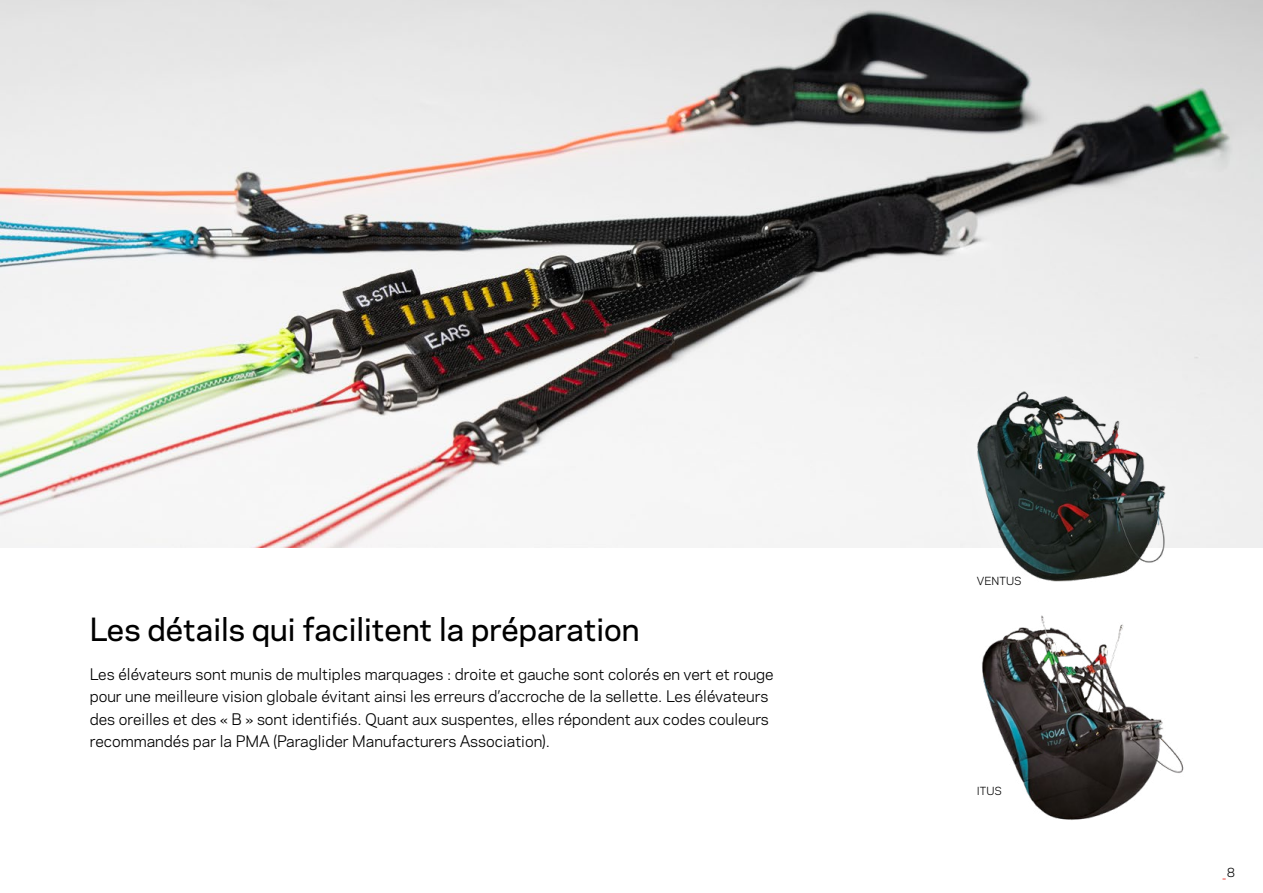
<style>
.page{position:relative;width:1263px;height:893px;background:#fff}
.page>*{position:absolute;margin:0;border:0;box-sizing:border-box;transform-origin:0 0}
.t1{font:500 30px "Galaxie Polaris";color:#000}
.t2{font:15px/22.5px "Galaxie Polaris";color:#000}
.t3{font:12px "Galaxie Polaris";color:#e5231d}
.t4{font:10.5px "Galaxie Polaris";color:#000}
.s1{color:#000}
</style>
<div class="page">
<img style="left:0;top:0;width:1263px;height:547px">
<div style="left:945px;top:362px;width:252px;height:252px;background:#fff;opacity:.5"></div>
<img style="left:955px;top:378px;width:228px;height:213px">
<div style="left:949px;top:591px;width:262px;height:262px;background:#fff"></div>
<img style="left:982px;top:615px;width:202px;height:205px">
<h1 class="t1" style="left:90px;top:607px;width:551px">Les détails qui facilitent la préparation</h1>
<p class="t2" style="left:90px;top:662px;width:686px">Les élévateurs sont munis de multiples marquages : droite et gauche sont colorés en vert et rouge pour une meilleure vision globale évitant ainsi les erreurs d’accroche de la sellette. Les élévateurs des oreilles et des « B » sont identifiés. Quant aux suspentes, elles répondent aux codes couleurs recommandés par la PMA (Paraglider Manufacturers Association).</p>
<p class="t4" style="left:977px;top:573px;width:46px">VENTUS</p>
<p class="t4" style="left:977px;top:783px;width:27px">ITUS</p>
<p class="t3" style="left:1222px;top:863px;width:14px">_<span class="s1">8</span></p>
</div>
